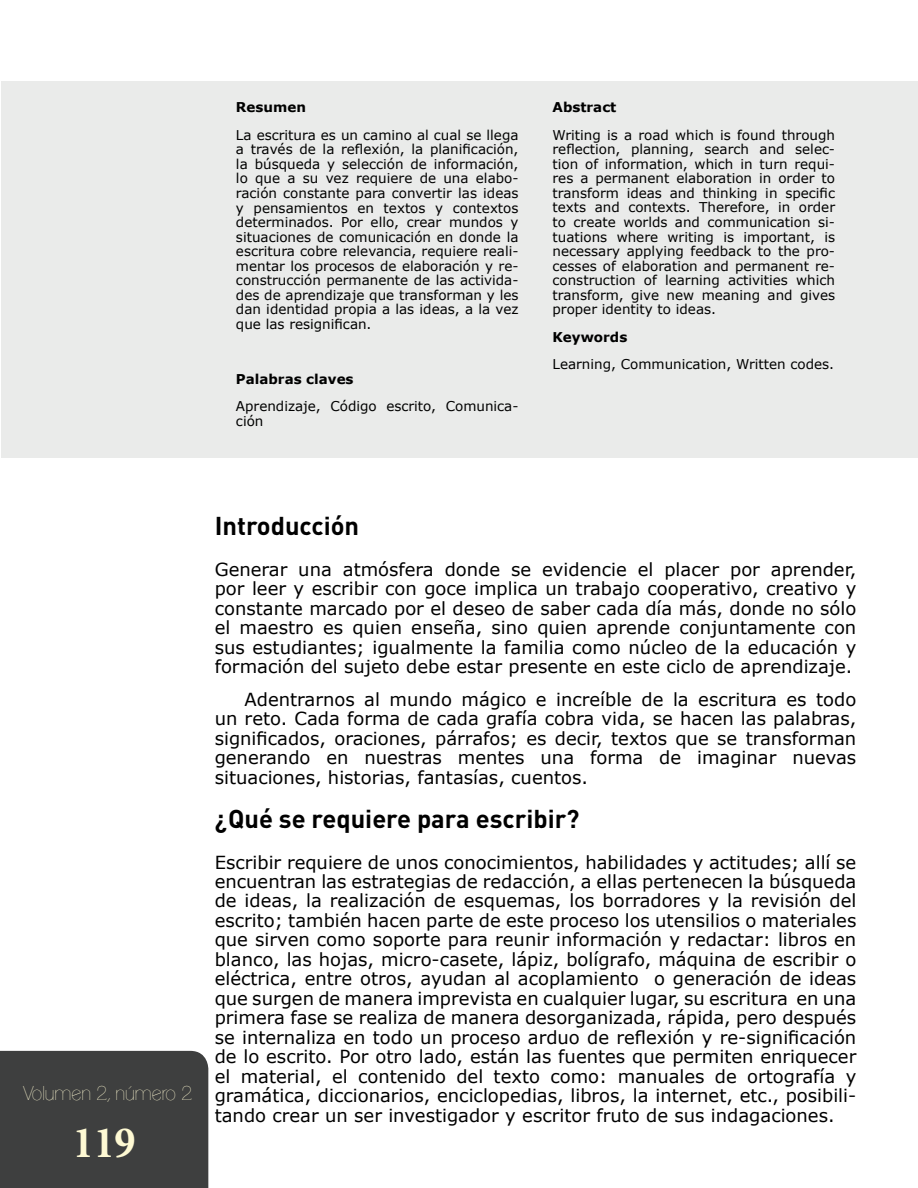
<style>
.page{position:relative;width:918px;height:1188px;background:#fff}
.page>*{position:absolute;margin:0;border:0;box-sizing:border-box;transform-origin:0 0}
.t1{font:700 condensed 45px "Minion Pro";color:#fef9d3}
.t2{font:700 25.5px "DIN Pro";color:#000}
.t3{font:100 19.5px "Clemente P Daa";color:#fef9d3}
.t4{font:18px/19.5px "Verdana";color:#000;text-align:justify}
.t5{font:13.5px/14.5px "Verdana";color:#000;text-align:justify}
.t6{font:700 13.5px "Verdana";color:#000}
</style>
<div class="page">
<div style="left:0;top:1050px;width:208px;height:138px;background:#3e3f3f"></div>
<div style="left:1px;top:81px;width:917px;height:377px;background:#eaebea"></div>
<p class="t6" style="left:236px;top:98px;width:71px">Resumen</p>
<p class="t5" style="left:236px;top:127px;width:284px">La escritura es un camino al cual se llega a través de la reflexión, la planificación, la búsqueda y selección de información, lo que a su vez requiere de una elabo&shy;ración constante para convertir las ideas y pensamientos en textos y contextos determinados. Por ello, crear mundos y situaciones de comunicación en donde la escritura cobre relevancia, requiere reali&shy;mentar los procesos de elaboración y re&shy;construcción permanente de las activida&shy;des de aprendizaje que transforman y les dan identidad propia a las ideas, a la vez que las resignifican.</p>
<p class="t6" style="left:236px;top:369px;width:119px">Palabras claves</p>
<p class="t5" style="left:236px;top:399px;width:284px">Aprendizaje, Código escrito, Comunica&shy;ción</p>
<p class="t6" style="left:553px;top:98px;width:65px">Abstract</p>
<p class="t5" style="left:553px;top:127px;width:284px">Writing is a road which is found through reflection, planning, search and selec&shy;tion of information, which in turn requi&shy;res a permanent elaboration in order to transform ideas and thinking in specific texts and contexts. Therefore, in order to create worlds and communication si&shy;tuations where writing is important, is necessary applying feedback to the pro&shy;cesses of elaboration and permanent re&shy;construction of learning activities which transform, give new meaning and gives proper identity to ideas.</p>
<p class="t6" style="left:553px;top:327px;width:76px">Keywords</p>
<p class="t5" style="left:553px;top:357px;width:283px">Learning, Communication, Written codes.</p>
<p class="t3" style="left:23px;top:1082px;width:171px">Volumen 2, número 2</p>
<h1 class="t1" style="left:73px;top:1112px;width:64px">119</h1>
<h2 class="t2" style="left:215px;top:509px;width:146px">Introducción</h2>
<p class="t4" style="left:215px;top:560px;width:643px">Generar una atmósfera donde se evidencie el placer por aprender, por leer y escribir con goce implica un trabajo cooperativo, creativo y constante marcado por el deseo de saber cada día más, donde no sólo el maestro es quien enseña, sino quien aprende conjuntamente con sus estudiantes; igualmente la familia como núcleo de la educación y formación del sujeto debe estar presente en este ciclo de aprendizaje.</p>
<p class="t4" style="left:215px;top:689px;width:643px;text-indent:30px">Adentrarnos al mundo mágico e increíble de la escritura es todo un reto. Cada forma de cada grafía cobra vida, se hacen las palabras, significados, oraciones, párrafos; es decir, textos que se transforman generando en nuestras mentes una forma de imaginar nuevas situaciones, historias, fantasías, cuentos.</p>
<h2 class="t2" style="left:215px;top:801px;width:366px">¿Qué se requiere para escribir?</h2>
<p class="t4" style="left:215px;top:852px;width:643px">Escribir requiere de unos conocimientos, habilidades y actitudes; allí se encuentran las estrategias de redacción, a ellas pertenecen la búsqueda de ideas, la realización de esquemas, los borradores y la revisión del escrito; también hacen parte de este proceso los utensilios o materiales que sirven como soporte para reunir información y redactar: libros en blanco, las hojas, micro-casete, lápiz, bolígrafo, máquina de escribir o eléctrica, entre otros, ayudan al acoplamiento o generación de ideas que surgen de manera imprevista en cualquier lugar, su escritura en una primera fase se realiza de manera desorganizada, rápida, pero después se internaliza en todo un proceso arduo de reflexión y re-significación de lo escrito. Por otro lado, están las fuentes que permiten enriquecer el material, el contenido del texto como: manuales de ortografía y gramática, diccionarios, enciclopedias, libros, la internet, etc., posibili&shy;tando crear un ser investigador y escritor fruto de sus indagaciones.</p>
</div>
